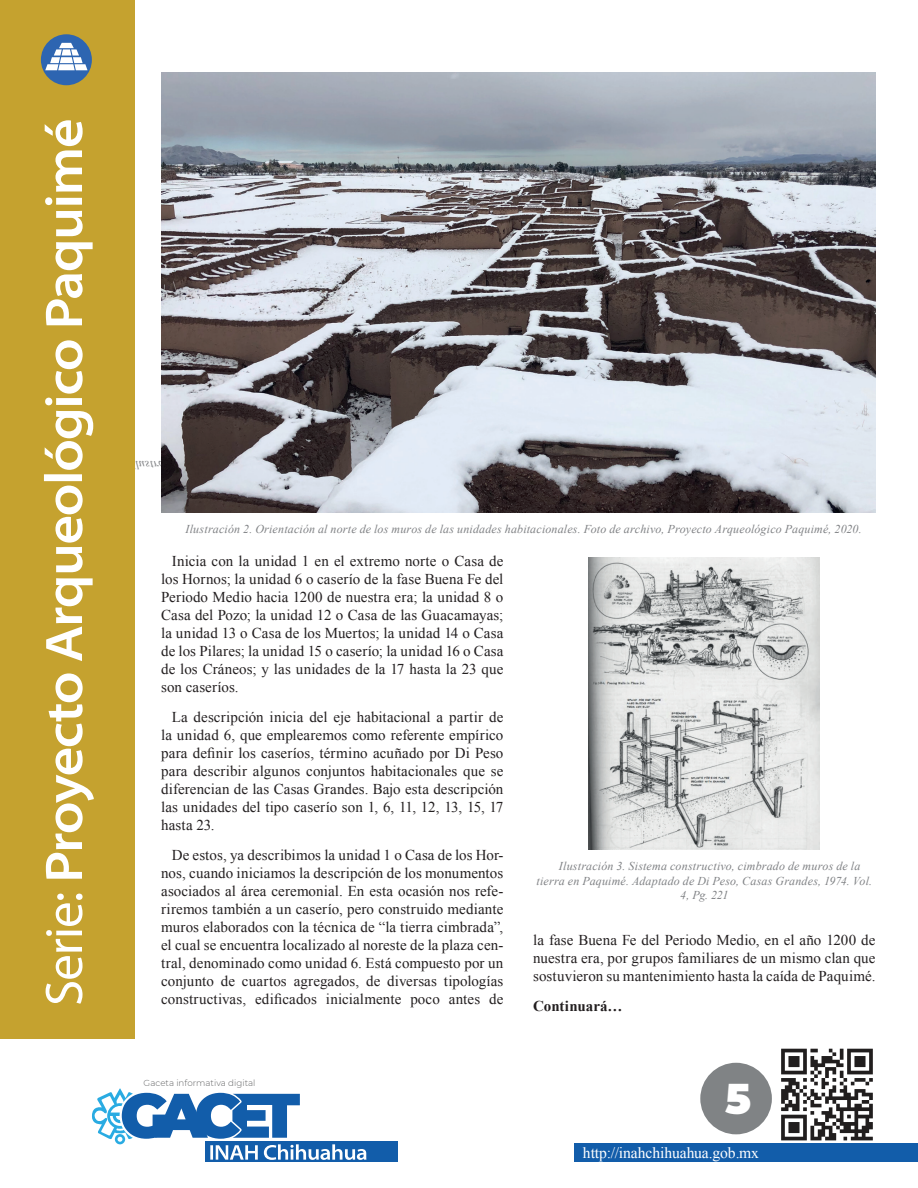
<style>
.page{position:relative;width:918px;height:1188px;background:#fff}
.page>*{position:absolute;margin:0;border:0;box-sizing:border-box;transform-origin:0 0}
.t1{font:53.1px "Myriad Pro";letter-spacing:-.025em;color:#fff}
.t2{font:900 42px "Montserrat";color:#fff}
.t3{font:15.6px "Times New Roman";color:#fff}
.t4{font:15px/18px "Times New Roman";letter-spacing:.005em;color:#231f20;text-align:justify}
.t5{font:700 15px "Times New Roman";letter-spacing:-.005em;color:#231f20}
.t6{font:italic 12px "Times New Roman";letter-spacing:.015em;color:#808285}
.t7{font:300 8.7px "Montserrat";color:#626364}
</style>
<div class="page">
<div style="left:205px;top:1141px;width:192px;height:21px;background:#125daa"></div>
<svg style="left:92px;top:1088px;width:274px;height:72px"></svg>
<div style="left:574px;top:1143px;width:344px;height:19px;background:#125daa"></div>
<div style="left:700px;top:1063px;width:72px;height:71px;background:#808385;border-radius:50%"></div>
<svg style="left:781px;top:1049px;width:92px;height:91px"></svg>
<div style="left:0;top:0;width:135px;height:1039px;background:#c5a22f"></div>
<svg style="left:44px;top:120px;width:50px;height:759px"></svg>
<div style="left:41px;top:34px;width:51px;height:51px;background:#2d65b1;border-radius:50%"></div>
<svg style="left:45px;top:43px;width:43px;height:27px"></svg>
<img style="left:161px;top:72px;width:714px;height:441px">
<img style="left:589px;top:557px;width:231px;height:292px">
<h1 class="t1" style="left:31px;top:1006px;width:116px;rotate:-90deg">Serie:</h1>
<p class="t6" style="left:186px;top:520px;width:678px">Ilustración 2. Orientación al norte de los muros de las unidades habitacionales. Foto de archivo, Proyecto Arqueológico Paquimé, 2020.</p>
<p class="t4" style="left:161px;top:551px;width:344px;text-indent:11px">Inicia con la unidad 1 en el extremo norte o Casa de los Hornos; la unidad 6 o caserío de la fase Buena Fe del Periodo Medio hacia 1200 de nuestra era; la unidad 8 o Casa del Pozo; la unidad 12 o Casa de las Guacamayas; la unidad 13 o Casa de los Muertos; la unidad 14 o Casa de los Pilares; la unidad 15 o caserío; la unidad 16 o Casa de los Cráneos; y las unidades de la 17 hasta la 23 que son caseríos.</p>
<p class="t4" style="left:161px;top:707px;width:344px;text-indent:11px">La descripción inicia del eje habitacional a partir de la unidad 6, que emplearemos como referente empírico para definir los caseríos, término acuñado por Di Peso para describir algunos conjuntos habitacionales que se diferencian de las Casas Grandes. Bajo esta descripción las unidades del tipo caserío son 1, 6, 11, 12, 13, 15, 17 hasta 23.</p>
<p class="t4" style="left:161px;top:845px;width:344px;text-indent:11px">De estos, ya describimos la unidad 1 o Casa de los Hor&shy;nos, cuando iniciamos la descripción de los monumentos asociados al área ceremonial. En esta ocasión nos refe&shy;riremos también a un caserío, pero construido mediante muros elaborados con la técnica de “la tierra cimbrada”, el cual se encuentra localizado al noreste de la plaza cen&shy;tral, denominado como unidad 6. Está compuesto por un conjunto de cuartos agregados, de diversas tipologías constructivas, edificados inicialmente poco antes de</p>
<p class="t7" style="left:144px;top:1077px;width:113px">Gaceta informativa digital</p>
<p class="t6" style="left:559px;top:858px;width:303px">Ilustración 3. Sistema constructivo, cimbrado de muros de la</p>
<p class="t6" style="left:536px;top:872px;width:337px">tierra en Paquimé. Adaptado de Di Peso, Casas Grandes, 1974. Vol.</p>
<p class="t6" style="left:680px;top:887px;width:50px">4, Pg. 221</p>
<p class="t4" style="left:533px;top:931px;width:344px">la fase Buena Fe del Periodo Medio, en el año 1200 de nuestra era, por grupos familiares de un mismo clan que sostuvieron su mantenimiento hasta la caída de Paquimé.</p>
<p class="t5" style="left:533px;top:995px;width:91px">Continuará…</p>
<h2 class="t2" style="left:725px;top:1068px;width:27px">5</h2>
<p class="t3" style="left:583px;top:1143px;width:177px">http://inahchihuahua.gob.mx</p>
</div>
